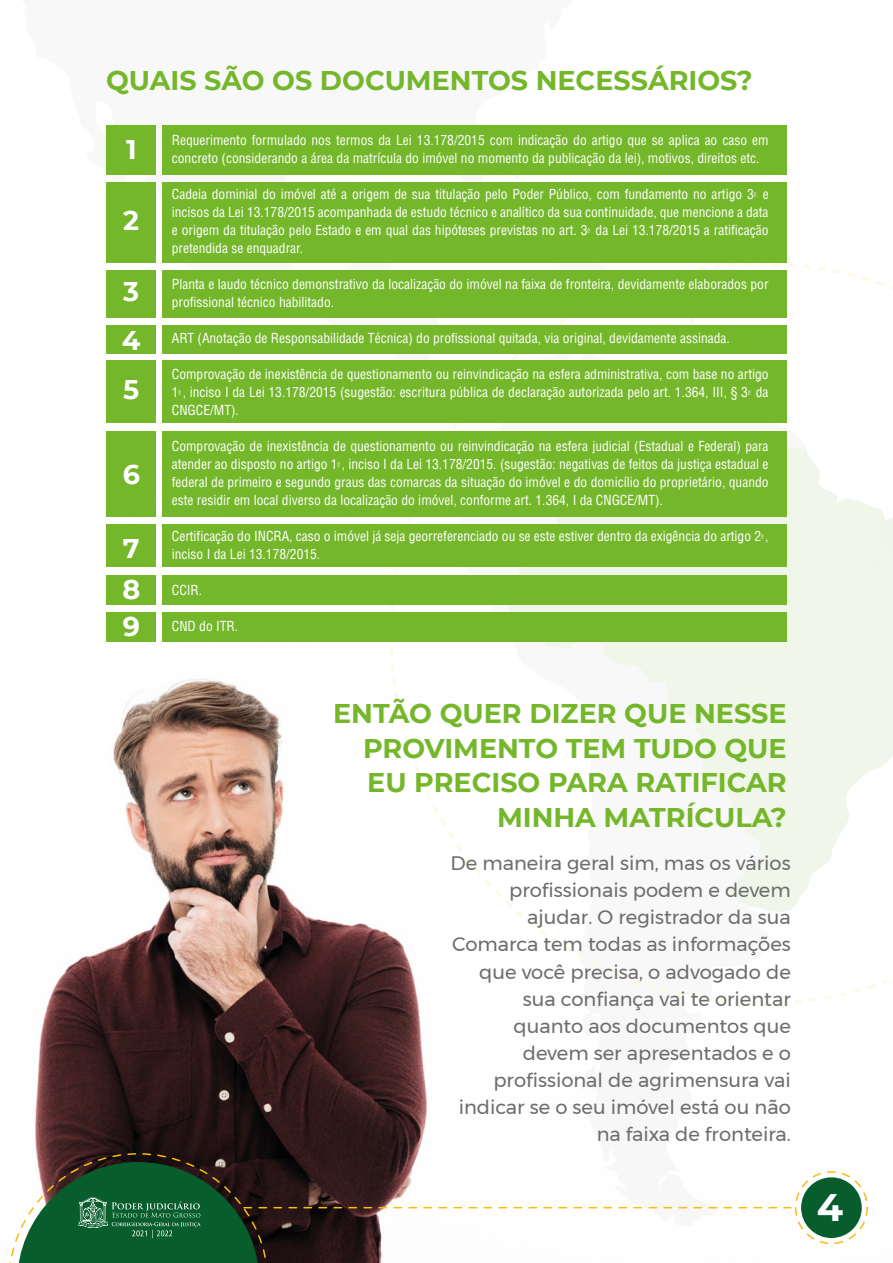
<style>
.page{position:relative;width:893px;height:1263px;background:#fff}
.page>*{position:absolute;margin:0;border:0;box-sizing:border-box;transform-origin:0 0}
.t1{font:700 38.25px "Montserrat";color:#fff}
.t2{font:700 27px/34.5px "Montserrat";color:#74b72b;text-align:right}
.t3{font:700 27px/41px "Montserrat";color:#fff}
.t4{font:19.5px/27px "Montserrat";color:#6d6d6c;text-align:right}
.t5{font:13.5px/18px "Switzerland Condensed";color:#fff}
</style>
<div class="page">
<svg style="left:390px;top:262px;width:503px;height:213px"></svg>
<img style="left:35px;top:475px;width:858px;height:770px">
<div style="left:795px;top:1171px;width:73px;height:73px;border:2px dashed #fbbc0f;border-radius:50%"></div>
<div style="left:801px;top:1177px;width:61px;height:61px;background:#075e2c;border-radius:50%"></div>
<div style="left:162px;top:125px;width:625px;height:49px;background:#74b72b"></div>
<div style="left:106px;top:125px;width:50px;height:49px;background:#74b72b"></div>
<div style="left:162px;top:182px;width:625px;height:80px;background:#74b72b"></div>
<div style="left:106px;top:182px;width:50px;height:80px;background:#74b72b"></div>
<div style="left:162px;top:270px;width:625px;height:47px;background:#74b72b"></div>
<div style="left:106px;top:270px;width:50px;height:47px;background:#74b72b"></div>
<div style="left:162px;top:360px;width:625px;height:63px;background:#74b72b"></div>
<div style="left:106px;top:360px;width:50px;height:63px;background:#74b72b"></div>
<div style="left:162px;top:431px;width:625px;height:86px;background:#74b72b"></div>
<div style="left:106px;top:431px;width:50px;height:86px;background:#74b72b"></div>
<div style="left:162px;top:524px;width:625px;height:43px;background:#74b72b"></div>
<div style="left:106px;top:524px;width:50px;height:43px;background:#74b72b"></div>
<div style="left:162px;top:575px;width:625px;height:29px;background:#74b72b"></div>
<div style="left:106px;top:575px;width:50px;height:29px;background:#74b72b"></div>
<div style="left:162px;top:612px;width:625px;height:29px;background:#74b72b"></div>
<div style="left:106px;top:612px;width:50px;height:29px;background:#74b72b"></div>
<div style="left:162px;top:325px;width:625px;height:29px;background:#74b72b"></div>
<div style="left:106px;top:325px;width:50px;height:29px;background:#74b72b"></div>
<svg style="left:9px;top:1153px;width:782px;height:110px"></svg>
<h2 class="t2" style="left:106px;top:62px;width:648px">QUAIS SÃO OS DOCUMENTOS NECESSÁRIOS?</h2>
<h2 class="t3" style="left:126px;top:128px;width:12px">1</h2>
<h2 class="t3" style="left:123px;top:199px;width:17px">2</h2>
<h2 class="t3" style="left:123px;top:269px;width:17px">3</h2>
<h2 class="t3" style="left:122px;top:318px;width:20px">4</h2>
<h2 class="t3" style="left:123px;top:368px;width:18px">5</h2>
<h2 class="t3" style="left:123px;top:452px;width:19px">6</h2>
<h2 class="t3" style="left:122px;top:527px;width:19px">7<br>8</h2>
<h2 class="t3" style="left:123px;top:605px;width:19px">9</h2>
<p class="t5" style="left:172px;top:131px;width:598px">Requerimento formulado nos termos da Lei 13.178/2015 com indicação do artigo que se aplica ao caso em concreto (considerando a área da matrícula do imóvel no momento da publicação da lei), motivos, direitos etc.</p>
<p class="t5" style="left:172px;top:185px;width:598px;text-align:justify">Cadeia dominial do imóvel até a origem de sua titulação pelo Poder Público, com fundamento no artigo 3º e incisos da Lei 13.178/2015 acompanhada de estudo técnico e analítico da sua continuidade, que mencione a data e origem da titulação pelo Estado e em qual das hipóteses previstas no art. 3º da Lei 13.178/2015 a ratificação pretendida se enquadrar.</p>
<p class="t5" style="left:172px;top:275px;width:598px">Planta e laudo técnico demonstrativo da localização do imóvel na faixa de fronteira, devidamente elaborados por profissional técnico habilitado.</p>
<p class="t5" style="left:172px;top:329px;width:559px">ART (Anotação de Responsabilidade Técnica) do profissional quitada, via original, devidamente assinada.</p>
<p class="t5" style="left:172px;top:365px;width:598px;text-align:justify">Comprovação de inexistência de questionamento ou reinvindicação na esfera administrativa, com base no artigo 1º, inciso I da Lei 13.178/2015 (sugestão: escritura pública de declaração autorizada pelo art. 1.364, III, § 3º da CNGCE/MT).</p>
<p class="t5" style="left:172px;top:437px;width:598px;text-align:justify">Comprovação de inexistência de questionamento ou reinvindicação na esfera judicial (Estadual e Federal) para atender ao disposto no artigo 1º, inciso I da Lei 13.178/2015. (sugestão: negativas de feitos da justiça estadual e federal de primeiro e segundo graus das comarcas da situação do imóvel e do domicílio do proprietário, quando este residir em local diverso da localização do imóvel, conforme art. 1.364, I da CNGCE/MT).</p>
<p class="t5" style="left:172px;top:527px;width:598px">Certificação do INCRA, caso o imóvel já seja georreferenciado ou se este estiver dentro da exigência do artigo 2º, inciso I da Lei 13.178/2015.</p>
<p class="t5" style="left:172px;top:581px;width:32px">CCIR.</p>
<p class="t5" style="left:172px;top:617px;width:68px">CND do ITR.</p>
<h2 class="t2" style="left:333px;top:695px;width:455px">ENTÃO QUER DIZER QUE NESSE<br>PROVIMENTO TEM TUDO QUE<br>EU PRECISO PARA RATIFICAR<br>MINHA MATRÍCULA?</h2>
<p class="t4" style="left:451px;top:850px;width:342px">De maneira geral sim, mas os vários profissionais podem e devem ajudar. O registrador da sua<br>Comarca tem todas as informações que você precisa, o advogado de sua confiança vai te orientar quanto aos documentos que devem ser apresentados e o profissional de agrimensura vai indicar se o seu imóvel está ou não na faixa de fronteira.</p>
<h1 class="t1" style="left:817px;top:1180px;width:28px">4</h1>
</div>
